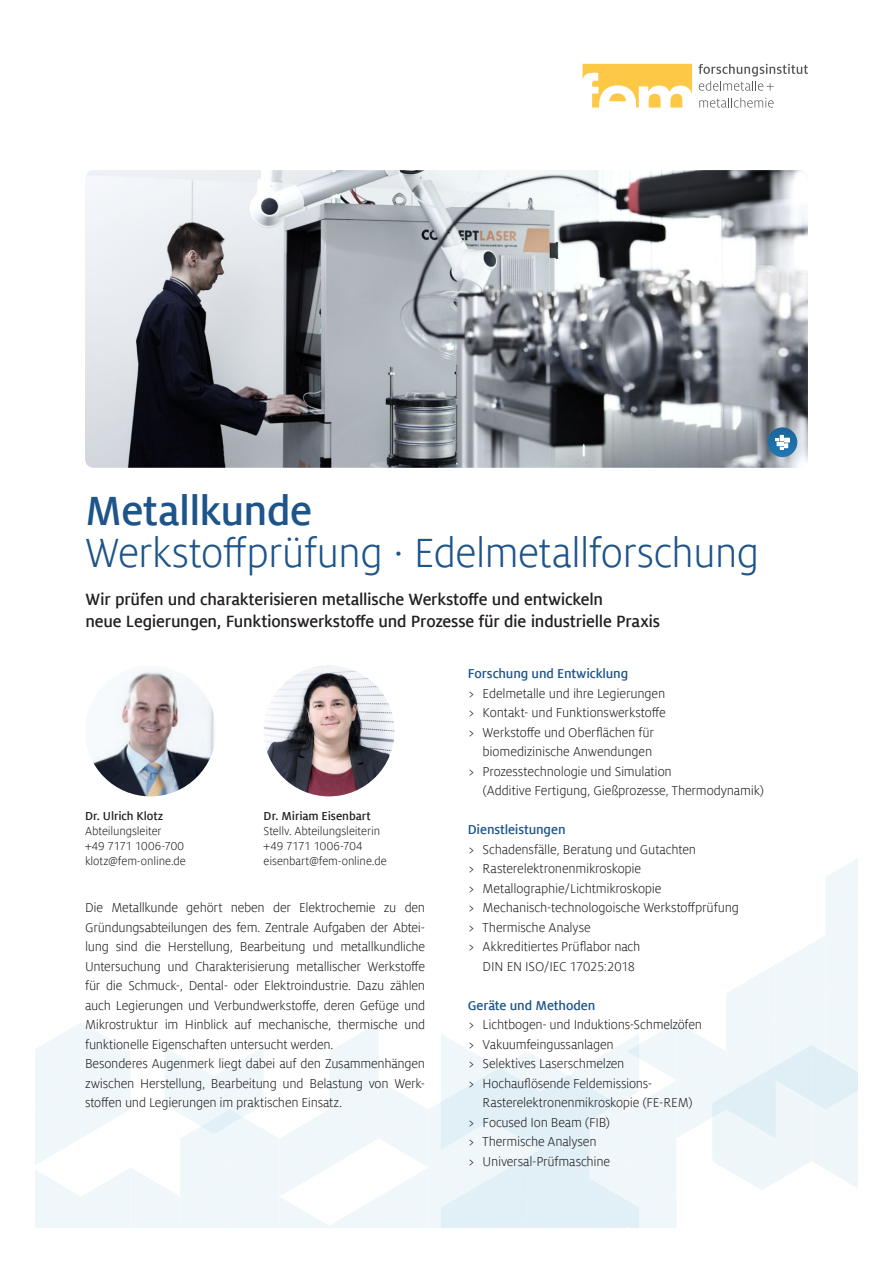
<style>
.page{position:relative;width:893px;height:1263px;background:#fff}
.page>*{position:absolute;margin:0;border:0;box-sizing:border-box;transform-origin:0 0}
.t1{font:45px "Milo Offcfem";letter-spacing:-.015em;color:#1d548a}
.t2{font:700 45px "Milo Offcfem";letter-spacing:-.015em;color:#1d548a}
.t3{font:700 18px/21.6px "Milo Offcfem";letter-spacing:-.015em;color:#231f20}
.t4{font:14.25px/19.5px "Milo Offcfem";letter-spacing:-.015em;color:#231f20}
.t5{font:700 14.25px "Milo Offcfem";letter-spacing:-.01em;color:#1d548a}
.t6{font:12.75px/15px "Milo Offcfem";letter-spacing:-.01em;color:#231f20}
.t7{font:700 12.75px "Milo Offcfem";letter-spacing:-.005em;color:#231f20}
</style>
<div class="page">
<svg style="left:35px;top:858px;width:823px;height:370px"></svg>
<img style="left:85px;top:170px;width:723px;height:298px">
<svg style="left:698px;top:64px;width:110px;height:27px"></svg>
<svg style="left:699px;top:98px;width:75px;height:10px"></svg>
<svg style="left:583px;top:64px;width:109px;height:44px"></svg>
<svg style="left:767px;top:427px;width:30px;height:30px"></svg>
<svg style="left:769px;top:433px;width:27px;height:17px"></svg>
<img style="left:85px;top:665px;width:131px;height:131px;border-radius:65px">
<img style="left:264px;top:665px;width:130px;height:131px;border-radius:65px">
<h1 class="t2" style="left:85px;top:486px;width:229px">Metallkunde</h1>
<h1 class="t1" style="left:85px;top:528px;width:676px">Werkstoffprüfung · Edelmetallforschung</h1>
<p class="t3" style="left:86px;top:589px;width:576px">Wir prüfen und charakterisieren metallische Werkstoffe und entwickeln<br>neue Legierungen, Funktionswerkstoffe und Prozesse für die industrielle Praxis</p>
<p class="t7" style="left:85px;top:809px;width:80px">Dr. Ulrich Klotz</p>
<p class="t6" style="left:85px;top:824px;width:102px">Abteilungsleiter<br>+49 7171 1006-700 klotz@fem-online.de</p>
<p class="t7" style="left:264px;top:809px;width:109px">Dr. Miriam Eisenbart</p>
<p class="t6" style="left:264px;top:824px;width:125px">Stellv. Abteilungsleiterin +49 7171 1006-704 eisenbart@fem-online.de</p>
<p class="t4" style="left:85px;top:898px;width:342px">Die Metallkunde gehört neben der Elektrochemie zu den Gründungsabteilungen des fem. Zentrale Aufgaben der Abtei&shy;lung sind die Herstellung, Bearbeitung und metallkundliche Untersuchung und Charakterisierung metallischer Werkstoffe für die Schmuck-, Dental- oder Elektroindustrie. Dazu zählen auch Legierungen und Verbundwerkstoffe, deren Gefüge und Mikrostruktur im Hinblick auf mechanische, thermische und funktionelle Eigenschaften untersucht werden.<br>Besonderes Augenmerk liegt dabei auf den Zusammenhängen zwischen Herstellung, Bearbeitung und Belastung von Werk&shy;stoffen und Legierungen im praktischen Einsatz.</p>
<p class="t5" style="left:468px;top:666px;width:162px">Forschung und Entwicklung</p>
<p class="t4" style="left:468px;top:683px;width:199px">&gt; Edelmetalle und ihre Legierungen</p>
<p class="t4" style="left:468px;top:703px;width:200px">&gt; Kontakt- und Funktionswerkstoffe</p>
<p class="t4" style="left:468px;top:722px;width:188px">&gt; Werkstoffe und Oberflächen für</p>
<p class="t4" style="left:483px;top:742px;width:171px">biomedizinische Anwendungen</p>
<p class="t4" style="left:468px;top:761px;width:206px">&gt; Prozesstechnologie und Simulation</p>
<p class="t4" style="left:483px;top:781px;width:283px">(Additive Fertigung, Gießprozesse, Thermodynamik)</p>
<p class="t5" style="left:468px;top:822px;width:99px">Dienstleistungen</p>
<p class="t4" style="left:468px;top:839px;width:230px">&gt; Schadensfälle, Beratung und Gutachten</p>
<p class="t4" style="left:468px;top:859px;width:175px">&gt; Rasterelektronenmikroskopie</p>
<p class="t4" style="left:468px;top:878px;width:195px">&gt; Metallographie/Lichtmikroskopie</p>
<p class="t4" style="left:468px;top:898px;width:273px">&gt; Mechanisch-technologoische Werkstoffprüfung</p>
<p class="t4" style="left:468px;top:917px;width:125px">&gt; Thermische Analyse</p>
<p class="t4" style="left:468px;top:937px;width:174px">&gt; Akkreditiertes Prüflabor nach</p>
<p class="t4" style="left:483px;top:956px;width:154px">DIN EN ISO/IEC 17025:2018</p>
<p class="t5" style="left:468px;top:997px;width:129px">Geräte und Methoden</p>
<p class="t4" style="left:468px;top:1015px;width:236px">&gt; Lichtbogen- und Induktions-Schmelzöfen &gt; Vakuumfeingussanlagen<br>&gt; Selektives Laserschmelzen<br>&gt; Hochauflösende Feldemissions-</p>
<p class="t4" style="left:468px;top:1093px;width:226px;text-indent:15px">Rasterelektronenmikroskopie (FE-REM) &gt; Focused Ion Beam (FIB)<br>&gt; Thermische Analysen<br>&gt; Universal-Prüfmaschine</p>
</div>
